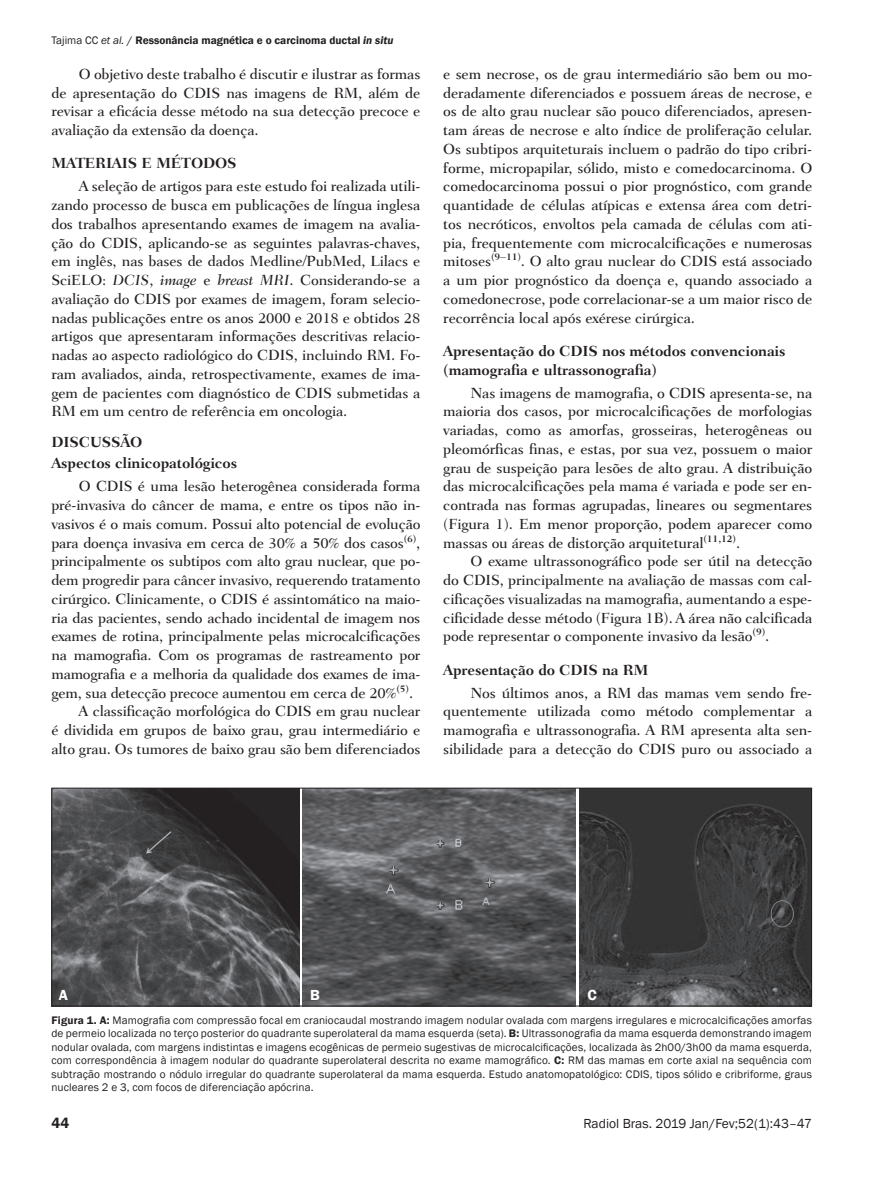
<style>
.page{position:relative;width:893px;height:1191px;background:#fff}
.page>*{position:absolute;margin:0;border:0;box-sizing:border-box;transform-origin:0 0}
.t1{font:500 15px/18.8px "Fairfield LT";letter-spacing:-.015em;color:#231f20;text-align:justify}
.t2{font:700 15px/21.8px "Fairfield LT";letter-spacing:-.01em;color:#231f20}
.t3{font:600 15px "Franklin Gothic";color:#fff}
.t4{font:600 15px "Franklin Gothic";color:#231f20}
.t5{font:13.5px "Franklin Gothic";color:#231f20}
.t6{font:11.25px/13.5px "Franklin Gothic";letter-spacing:.01em;color:#231f20;text-align:justify}
.t7{font:600 11.25px "Franklin Gothic";color:#231f20}
.s1{font-weight:400}
.s2{font-weight:400;font-style:italic}
.s3{font-weight:500}
.s4{font-style:italic}
.s5{font-weight:600}
</style>
<div class="page">
<img style="left:53px;top:789px;width:246px;height:215px">
<img style="left:579px;top:789px;width:231px;height:215px">
<img style="left:303px;top:789px;width:272px;height:215px">
<div style="left:51px;top:787px;width:761px;height:219px;border:1px solid #231f20"></div>
<p class="t7" style="left:51px;top:33px;width:344px"><span class="s1">Tajima CC</span> <span class="s2">et al.</span> <span class="s3">/</span> Ressonância magnética e o carcinoma ductal <span class="s4">in situ</span></p>
<p class="t1" style="left:51px;top:64px;width:370px;text-indent:27px">O objetivo deste trabalho é discutir e ilustrar as formas de apresentação do CDIS nas imagens de RM, além de revisar a eficácia desse método na sua detecção precoce e avaliação da extensão da doença.</p>
<p class="t2" style="left:51px;top:152px;width:187px">MATERIAIS E MÉTODOS</p>
<p class="t1" style="left:51px;top:177px;width:371px;text-indent:27px">A seleção de artigos para este estudo foi realizada utili&shy;zando processo de busca em publicações de língua inglesa dos trabalhos apresentando exames de imagem na avalia&shy;ção do CDIS, aplicando-se as seguintes palavras-chaves, em inglês, nas bases de dados Medline/PubMed, Lilacs e SciELO: <span class="s4">DCIS</span>, <span class="s4">image</span> e <span class="s4">breast MRI</span>. Considerando-se a avaliação do CDIS por exames de imagem, foram selecio&shy;nadas publicações entre os anos 2000 e 2018 e obtidos 28 artigos que apresentaram informações descritivas relacio&shy;nadas ao aspecto radiológico do CDIS, incluindo RM. Fo&shy;ram avaliados, ainda, retrospectivamente, exames de ima&shy;gem de pacientes com diagnóstico de CDIS submetidas a RM em um centro de referência em oncologia.</p>
<p class="t2" style="left:51px;top:431px;width:187px">DISCUSSÃO<br>Aspectos clinicopatológicos</p>
<p class="t1" style="left:79px;top:477px;width:343px">O CDIS é uma lesão heterogênea considerada forma</p>
<p class="t1" style="left:51px;top:496px;width:371px">pré-invasiva do câncer de mama, e entre os tipos não in-</p>
<p class="t1" style="left:51px;top:514px;width:370px">vasivos é o mais comum. Possui alto potencial de evolução</p>
<p class="t1" style="left:51px;top:533px;width:370px">para doença invasiva em cerca de 30% a 50% dos casos<sup>(6)</sup>,</p>
<p class="t1" style="left:51px;top:552px;width:371px">principalmente os subtipos com alto grau nuclear, que po-</p>
<p class="t1" style="left:51px;top:571px;width:370px">dem progredir para câncer invasivo, requerendo tratamento</p>
<p class="t1" style="left:51px;top:589px;width:370px">cirúrgico. Clinicamente, o CDIS é assintomático na maio-</p>
<p class="t1" style="left:51px;top:608px;width:370px">ria das pacientes, sendo achado incidental de imagem nos</p>
<p class="t1" style="left:51px;top:627px;width:370px">exames de rotina, principalmente pelas microcalcificações</p>
<p class="t1" style="left:51px;top:646px;width:370px">na mamografia. Com os programas de rastreamento por</p>
<p class="t1" style="left:51px;top:664px;width:370px">mamografia e a melhoria da qualidade dos exames de ima-</p>
<p class="t1" style="left:51px;top:683px;width:363px">gem, sua detecção precoce aumentou em cerca de 20%<sup>(5)</sup>.</p>
<p class="t1" style="left:79px;top:702px;width:343px">A classificação morfológica do CDIS em grau nuclear</p>
<p class="t1" style="left:51px;top:721px;width:370px">é dividida em grupos de baixo grau, grau intermediário e</p>
<p class="t1" style="left:51px;top:739px;width:371px">alto grau. Os tumores de baixo grau são bem diferenciados</p>
<p class="t1" style="left:443px;top:64px;width:371px">e sem necrose, os de grau intermediário são bem ou mo&shy;deradamente diferenciados e possuem áreas de necrose, e os de alto grau nuclear são pouco diferenciados, apresen&shy;tam áreas de necrose e alto índice de proliferação celular.<br>Os subtipos arquiteturais incluem o padrão do tipo cribri&shy;forme, micropapilar, sólido, misto e comedocarcinoma. O comedocarcinoma possui o pior prognóstico, com grande quantidade de células atípicas e extensa área com detri&shy;tos necróticos, envoltos pela camada de células com ati&shy;pia, frequentemente com microcalcificações e numerosas mitoses<sup>(9–11)</sup>. O alto grau nuclear do CDIS está associado a um pior prognóstico da doença e, quando associado a comedonecrose, pode correlacionar-se a um maior risco de recorrência local após exérese cirúrgica.</p>
<p class="t2" style="left:443px;top:341px;width:344px;line-height:18.8px">Apresentação do CDIS nos métodos convencionais (mamografia e ultrassonografia)</p>
<p class="t1" style="left:443px;top:383px;width:370px;text-indent:27px">Nas imagens de mamografia, o CDIS apresenta-se, na maioria dos casos, por microcalcificações de morfologias variadas, como as amorfas, grosseiras, heterogêneas ou pleomórficas finas, e estas, por sua vez, possuem o maior grau de suspeição para lesões de alto grau. A distribuição das microcalcificações pela mama é variada e pode ser en&shy;contrada nas formas agrupadas, lineares ou segmentares (Figura 1). Em menor proporção, podem aparecer como massas ou áreas de distorção arquitetural<sup>(11,12)</sup>.</p>
<p class="t1" style="left:443px;top:552px;width:370px;text-indent:27px">O exame ultrassonográfico pode ser útil na detecção do CDIS, principalmente na avaliação de massas com cal&shy;cificações visualizadas na mamografia, aumentando a espe&shy;cificidade desse método (Figura 1B). A área não calcificada pode representar o componente invasivo da lesão<sup>(9)</sup>.</p>
<p class="t2" style="left:443px;top:659px;width:207px">Apresentação do CDIS na RM</p>
<p class="t1" style="left:443px;top:683px;width:370px;text-indent:27px">Nos últimos anos, a RM das mamas vem sendo fre&shy;quentemente utilizada como método complementar a mamografia e ultrassonografia. A RM apresenta alta sen&shy;sibilidade para a detecção do CDIS puro ou associado a</p>
<p class="t3" style="left:59px;top:985px;width:11px">A</p>
<p class="t3" style="left:310px;top:985px;width:11px">B</p>
<p class="t3" style="left:587px;top:985px;width:11px">C</p>
<p class="t6" style="left:51px;top:1013px;width:762px"><span class="s5">Figura 1. A:</span> Mamografia com compressão focal em craniocaudal mostrando imagem nodular ovalada com margens irregulares e microcalcificações amorfas de permeio localizada no terço posterior do quadrante superolateral da mama esquerda (seta). <span class="s5">B:</span> Ultrassonografia da mama esquerda demonstrando imagem nodular ovalada, com margens indistintas e imagens ecogênicas de permeio sugestivas de microcalcificações, localizada às 2h00/3h00 da mama esquerda, com correspondência à imagem nodular do quadrante superolateral descrita no exame mamográfico. <span class="s5">C:</span> RM das mamas em corte axial na sequência com subtração mostrando o nódulo irregular do quadrante superolateral da mama esquerda. Estudo anatomopatológico: CDIS, tipos sólido e cribriforme, graus nucleares 2 e 3, com focos de diferenciação apócrina.</p>
<p class="t4" style="left:51px;top:1113px;width:19px">44</p>
<p class="t5" style="left:583px;top:1114px;width:230px">Radiol Bras. 2019 Jan/Fev;52(1):43–47</p>
</div>
